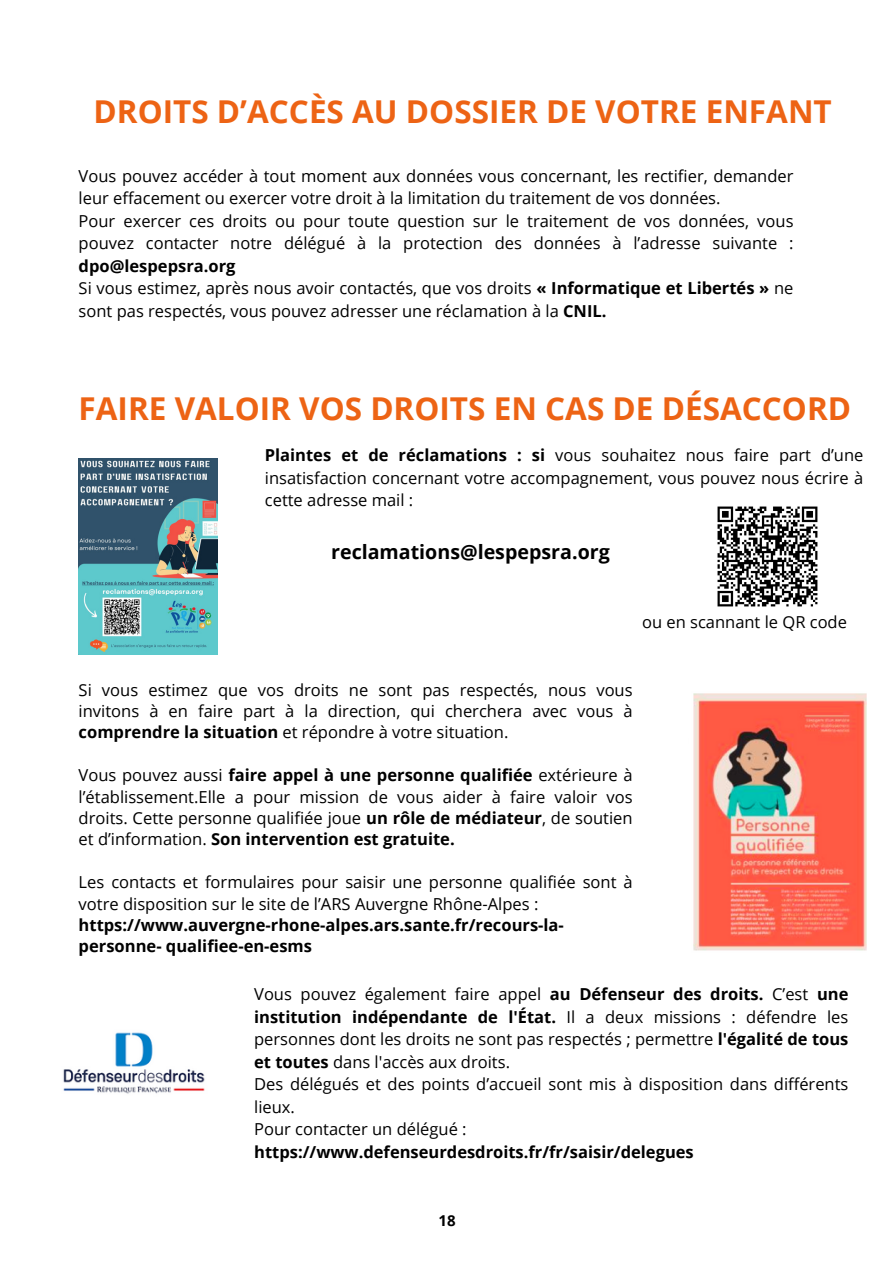
<style>
.page{position:relative;width:894px;height:1264px;background:#fff}
.page>*{position:absolute;margin:0;border:0;box-sizing:border-box;transform-origin:0 0}
.t1{font:700 31.5px "Open Sans";color:#ed6314}
.t2{font:700 19.65px "Open Sans";color:#000}
.t3{font:16.5px/22.5px "Open Sans";color:#000;text-align:justify}
.t4{font:700 16.5px/21.3px "Open Sans";color:#000}
.t5{font:700 15px "Open Sans";color:#000}
.s1{font-weight:700}
</style>
<div class="page">
<img style="left:63px;top:1032px;width:142px;height:62px">
<img style="left:693px;top:693px;width:173px;height:258px">
<img style="left:79px;top:458px;width:138px;height:196px">
<img style="left:717px;top:506px;width:101px;height:101px">
<p class="t1" style="left:93px;top:89px;width:739px">DROITS D’ACCÈS AU DOSSIER DE VOTRE ENFANT</p>
<p class="t3" style="left:79px;top:164px;width:716px">Vous pouvez accéder à tout moment aux données vous concernant, les rectifier, demander leur effacement ou exercer votre droit à la limitation du traitement de vos données.</p>
<p class="t3" style="left:79px;top:209px;width:716px">Pour exercer ces droits ou pour toute question sur le traitement de vos données, vous pouvez contacter notre délégué à la protection des données à l’adresse suivante : <span class="s1">dpo@lespepsra.org</span></p>
<h1 class="t3" style="left:79px;top:276px;width:716px">Si vous estimez, après nous avoir contactés, que vos droits <span class="s1">« Informatique et Libertés »</span> ne sont pas respectés, vous pouvez adresser une réclamation à la <span class="s1">CNIL.</span></h1>
<p class="t1" style="left:79px;top:386px;width:773px">FAIRE VALOIR VOS DROITS EN CAS DE DÉSACCORD</p>
<p class="t3" style="left:265px;top:443px;width:600px"><span class="s1">Plaintes et de réclamations : si</span> vous souhaitez nous faire part d’une insatisfaction concernant votre accompagnement, vous pouvez nous écrire à cette adresse mail :</p>
<p class="t2" style="left:331px;top:538px;width:280px">reclamations@lespepsra.org</p>
<p class="t3" style="left:642px;top:610px;width:206px">ou en scannant le QR code</p>
<p class="t3" style="left:79px;top:678px;width:555px;line-height:21.3px">Si vous estimez que vos droits ne sont pas respectés, nous vous invitons à en faire part à la direction, qui cherchera avec vous à <span class="s1">comprendre la situation</span> et répondre à votre situation.</p>
<p class="t3" style="left:79px;top:764px;width:555px;line-height:21.3px">Vous pouvez aussi <span class="s1">faire appel à une personne qualifiée</span> extérieure à l’établissement.Elle a pour mission de vous aider à faire valoir vos droits. Cette personne qualifiée joue <span class="s1">un rôle de médiateur</span>, de soutien et d’information. <span class="s1">Son intervention est gratuite.</span></p>
<p class="t3" style="left:79px;top:871px;width:555px;line-height:21.3px">Les contacts et formulaires pour saisir une personne qualifiée sont à votre disposition sur le site de l’ARS Auvergne Rhône-Alpes :</p>
<p class="t4" style="left:79px;top:913px;width:486px">https://www.auvergne-rhone-alpes.ars.sante.fr/recours-la&shy;personne- qualifiee-en-esms</p>
<p class="t3" style="left:254px;top:982px;width:595px">Vous pouvez également faire appel <span class="s1">au Défenseur des droits.</span> C’est <span class="s1">une institution indépendante de l'État.</span> Il a deux missions : défendre les personnes dont les droits ne sont pas respectés ; permettre <span class="s1">l'égalité de tous et toutes</span> dans l'accès aux droits.</p>
<p class="t3" style="left:254px;top:1072px;width:595px">Des délégués et des points d’accueil sont mis à disposition dans différents lieux.</p>
<h2 class="t3" style="left:254px;top:1117px;width:214px">Pour contacter un délégué :</h2>
<p class="t4" style="left:254px;top:1140px;width:441px">https://www.defenseurdesdroits.fr/fr/saisir/delegues</p>
<h1 class="t5" style="left:438px;top:1210px;width:19px">18</h1>
</div>
